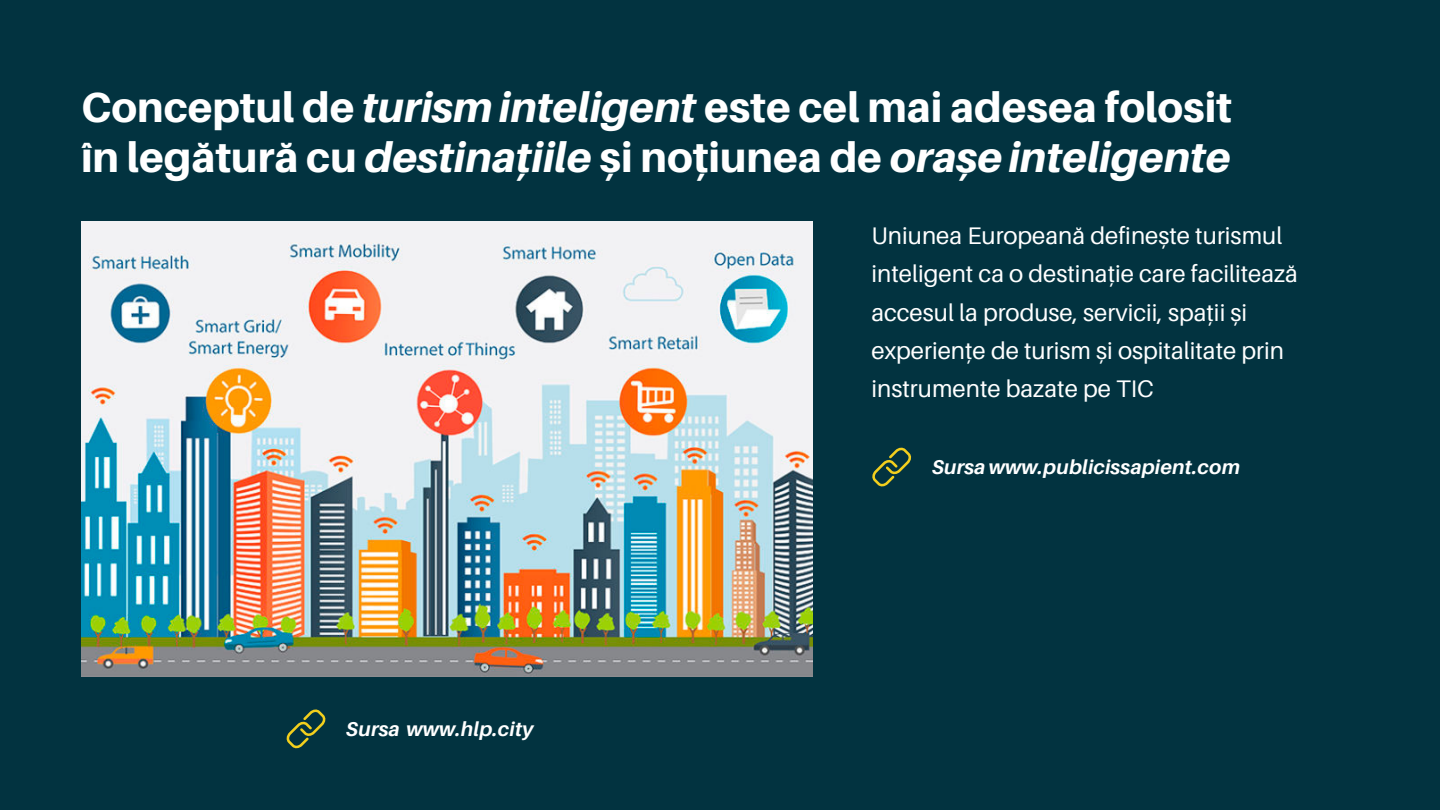
<style>
.page{position:relative;width:1440px;height:810px;background:#023340}
.page>*{position:absolute;margin:0;border:0;box-sizing:border-box;transform-origin:0 0}
.t1{font:800 42px/50.2px "Aileron";color:#fff}
.t2{font:24px/38.2px "Aileron";color:#fff}
.t3{font:italic 700 20px "Aileron";letter-spacing:.01em;color:#fff}
.s1{font-style:italic}
</style>
<div class="page">
<img style="left:81px;top:222px;width:731px;height:454px">
<svg style="left:286px;top:709px;width:40px;height:40px"></svg>
<svg style="left:872px;top:447px;width:39px;height:40px"></svg>
<p class="t1" style="left:81px;top:81px;width:1153px">Conceptul de <span class="s1">turism inteligent</span> este cel mai adesea folosit în legătură cu <span class="s1">destinațiile</span> și noțiunea de <span class="s1">orașeinteligente</span></p>
<p class="t2" style="left:872px;top:216px;width:428px">Uniunea Europeană definește turismul inteligent ca o destinație care facilitează accesul la produse, servicii, spații și experiențe de turism și ospitalitate prin instrumente bazate pe TIC</p>
<p class="t3" style="left:346px;top:716px;width:188px">Sursa www.hlp.city</p>
<p class="t3" style="left:932px;top:455px;width:309px">Sursa www.publicissapient.com</p>
</div>
